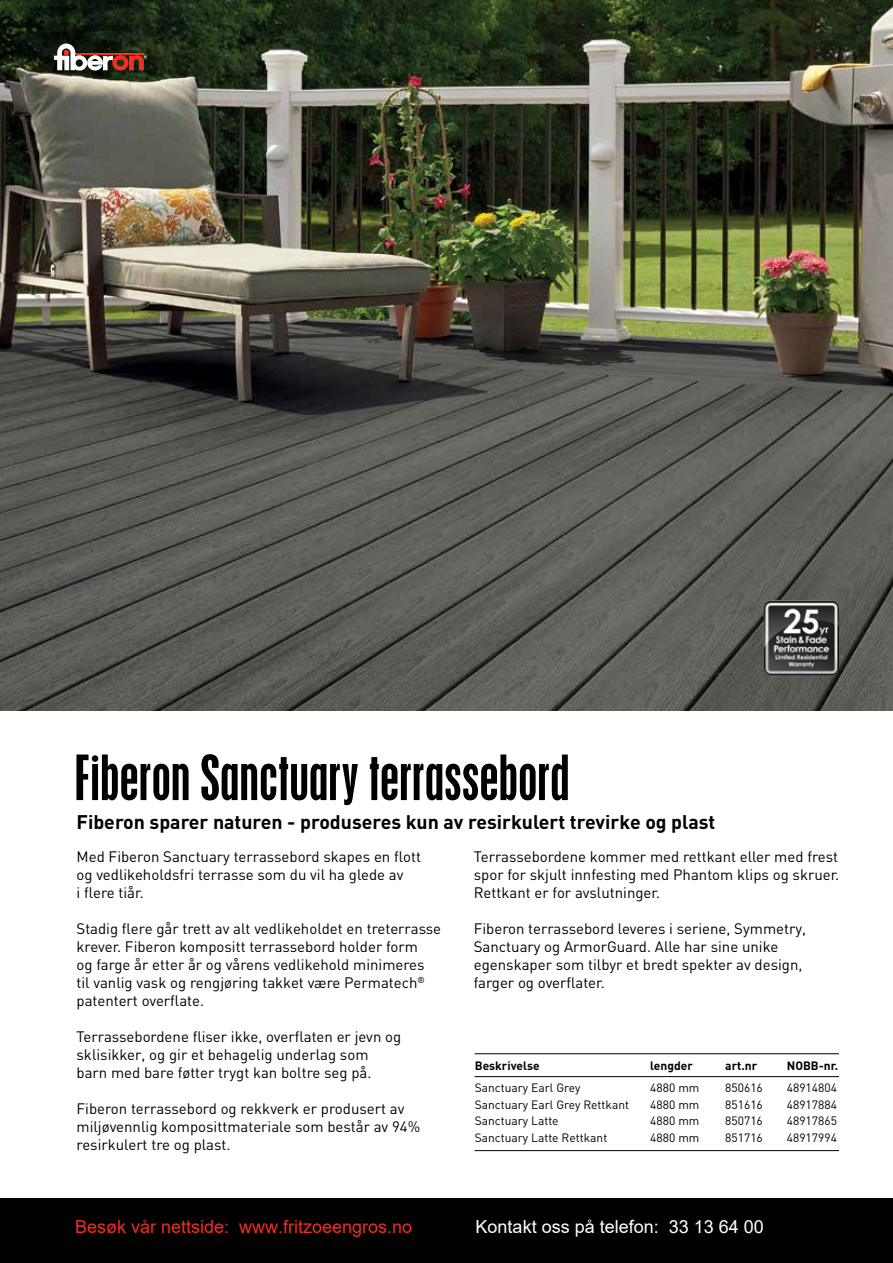
<style>
.page{position:relative;width:893px;height:1263px;background:#fff}
.page>*{position:absolute;margin:0;border:0;box-sizing:border-box;transform-origin:0 0}
.t1{font:condensed 55.5px "Placard MT Std";color:#000}
.t2{font:700 19.5px "DIN";color:#000}
.t3{font:18px "Arial";color:#ee2e24}
.t4{font:18px "Arial";color:#fff}
.t5{font:15px/18px "DIN";color:#000}
.t6{font:12px "DIN";color:#000}
.t7{font:700 12px "DIN";color:#000}
</style>
<div class="page">
<img style="left:0;top:0;width:893px;height:710px">
<div style="left:0;top:1198px;width:893px;height:65px;background:#000"></div>
<img style="left:764px;top:600px;width:75px;height:75px">
<svg style="left:54px;top:44px;width:93px;height:27px"></svg>
<hr style="left:475px;top:1053px;width:364px;height:1px;background:#000">
<hr style="left:475px;top:1076px;width:364px;height:1px;background:#000">
<hr style="left:475px;top:1150px;width:364px;height:1px;background:#000">
<h1 class="t1" style="left:75px;top:743px;width:496px">Fiberon Sanctuary terrassebord</h1>
<h2 class="t2" style="left:77px;top:809px;width:640px">Fiberon sparer naturen - produseres kun av resirkulert trevirke og plast</h2>
<p class="t5" style="left:77px;top:847px;width:346px">Med Fiberon Sanctuary terrassebord skapes en flott og vedlikeholdsfri terrasse som du vil ha glede av<br>i flere tiår.</p>
<p class="t5" style="left:77px;top:919px;width:366px">Stadig flere går trett av alt vedlikeholdet en treterrasse krever. Fiberon kompositt terrassebord holder form<br>og farge år etter år og vårens vedlikehold minimeres til vanlig vask og rengjøring takket være Permatech<sup>® </sup>patentert overflate.</p>
<p class="t5" style="left:77px;top:1027px;width:326px">Terrassebordene fliser ikke, overflaten er jevn og sklisikker, og gir et behagelig underlag som barn med bare føtter trygt kan boltre seg på.</p>
<p class="t5" style="left:77px;top:1099px;width:345px">Fiberon terrassebord og rekkverk er produsert av miljøvennlig komposittmateriale som består av 94% resirkulert tre og plast.</p>
<p class="t5" style="left:474px;top:847px;width:367px;text-align:justify">Terrassebordene kommer med rettkant eller med frest spor for skjult innfesting med Phantom klips og skruer.<br>Rettkant er for avslutninger.</p>
<p class="t5" style="left:474px;top:919px;width:334px">Fiberon terrassebord leveres i seriene, Symmetry, Sanctuary og ArmorGuard. Alle har sine unike egenskaper som tilbyr et bredt spekter av design, farger og overflater.</p>
<p class="t7" style="left:475px;top:1057px;width:66px">Beskrivelse</p>
<p class="t7" style="left:650px;top:1057px;width:44px">lengder</p>
<p class="t7" style="left:725px;top:1057px;width:33px">art.nr</p>
<p class="t7" style="left:787px;top:1057px;width:53px">NOBB-nr.</p>
<p class="t6" style="left:475px;top:1080px;width:107px">Sanctuary Earl Grey</p>
<p class="t6" style="left:650px;top:1080px;width:51px">4880 mm</p>
<p class="t6" style="left:725px;top:1080px;width:39px">850616</p>
<p class="t6" style="left:787px;top:1080px;width:52px">48914804</p>
<p class="t6" style="left:475px;top:1097px;width:156px">Sanctuary Earl Grey Rettkant</p>
<p class="t6" style="left:650px;top:1097px;width:51px">4880 mm</p>
<p class="t6" style="left:725px;top:1097px;width:39px">851616</p>
<p class="t6" style="left:787px;top:1097px;width:52px">48917884</p>
<p class="t6" style="left:475px;top:1113px;width:85px">Sanctuary Latte</p>
<p class="t6" style="left:650px;top:1113px;width:51px">4880 mm</p>
<p class="t6" style="left:725px;top:1113px;width:39px">850716</p>
<p class="t6" style="left:787px;top:1113px;width:52px">48917865</p>
<p class="t6" style="left:475px;top:1130px;width:134px">Sanctuary Latte Rettkant</p>
<p class="t6" style="left:650px;top:1130px;width:51px">4880 mm</p>
<p class="t6" style="left:725px;top:1130px;width:39px">851716</p>
<p class="t6" style="left:787px;top:1130px;width:52px">48917994</p>
<p class="t3" style="left:75px;top:1214px;width:339px">Besøk vår nettside: www.fritzoeengros.no</p>
<p class="t4" style="left:476px;top:1214px;width:290px">Kontakt oss på telefon: 33 13 64 00</p>
</div>
